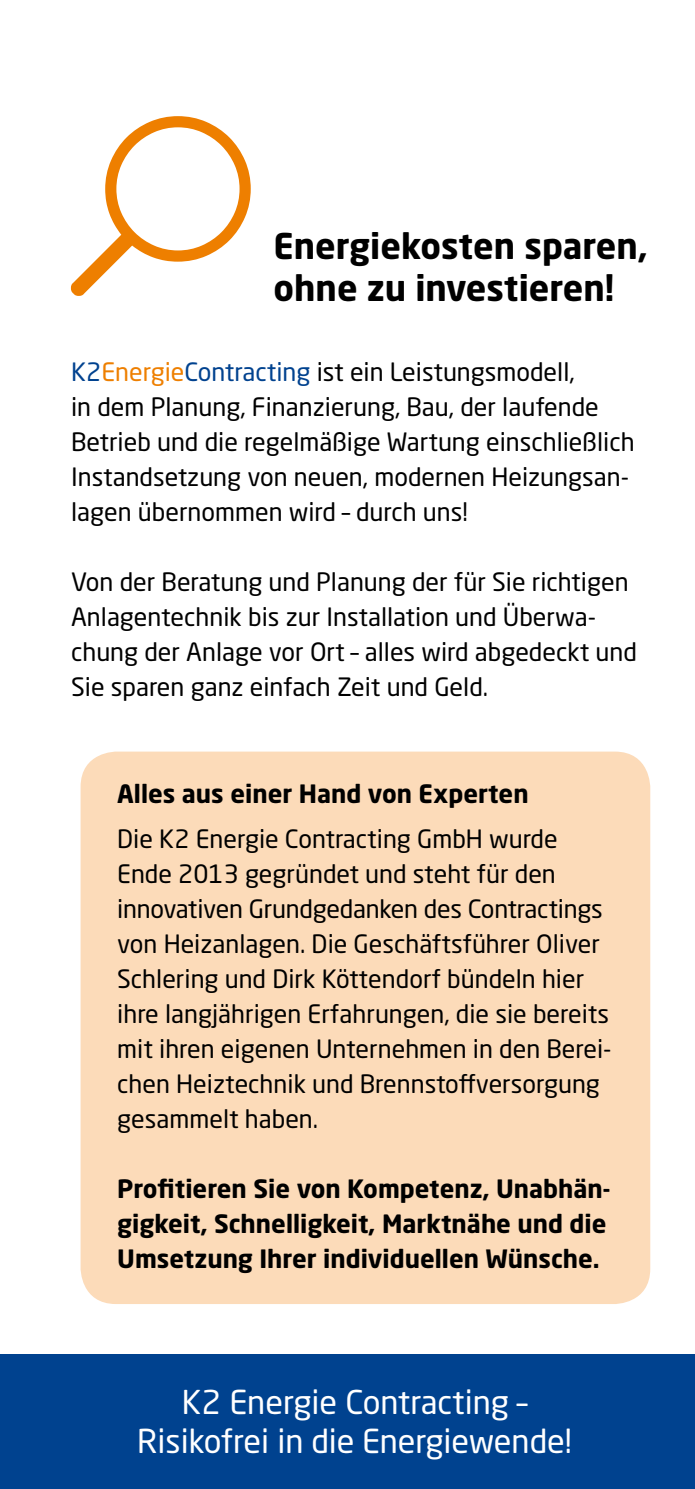
<style>
.page{position:relative;width:695px;height:1489px;background:#fff}
.page>*{position:absolute;margin:0;border:0;box-sizing:border-box;transform-origin:0 0}
.t1{font:700 35px/42px "Neo Sans Std";color:#000}
.t2{font:32.5px/39px "Neo Sans Std";color:#fff;text-align:center}
.t3{font:25px/35px "Neo Sans Std";color:#000}
.t4{font:700 25px/35px "Neo Sans Std";color:#000}
.s1{color:#00428f}
.s2{color:#ee7f00}
</style>
<div class="page">
<div style="left:0;top:1354px;width:694px;height:134px;background:#00428f"></div>
<svg style="left:71px;top:116px;width:180px;height:180px"></svg>
<div style="left:81px;top:751px;width:569px;height:552px;background:#fcdbb9;border-radius:35px"></div>
<h1 class="t1" style="left:273px;top:224px;width:375px">Energiekosten sparen, ohne zu investieren!</h1>
<p class="t3" style="left:71px;top:353px;width:565px"><span class="s1">K2</span><span class="s2">Energie</span><span class="s1">Contracting</span> ist ein Leistungsmodell,<br>in dem Planung, Finanzierung, Bau, der laufende Betrieb und die regelmäßige Wartung einschließlich Instandsetzung von neuen, modernen Heizungsan&shy;lagen übernommen wird – durch uns!</p>
<p class="t3" style="left:71px;top:563px;width:567px">Von der Beratung und Planung der für Sie richtigen Anlagentechnik bis zur Installation und Überwa&shy;chung der Anlage vor Ort – alles wird abgedeckt und Sie sparen ganz einfach Zeit und Geld.</p>
<p class="t4" style="left:117px;top:775px;width:413px">Alles aus einer Hand von Experten</p>
<p class="t3" style="left:117px;top:820px;width:496px">Die K2 Energie Contracting GmbH wurde Ende 2013 gegründet und steht für den innovativen Grundgedanken des Contractings von Heizanlagen. Die Geschäftsführer Oliver Schlering und Dirk Köttendorf bündeln hier ihre langjährigen Erfahrungen, die sie bereits mit ihren eigenen Unternehmen in den Berei&shy;chen Heiztechnik und Brennstoffversorgung gesammelt haben.</p>
<p class="t4" style="left:117px;top:1170px;width:494px">Profitieren Sie von Kompetenz, Unabhän&shy;gigkeit, Schnelligkeit, Marktnähe und die<br>Umsetzung Ihrer individuellen Wünsche.</p>
<h2 class="t2" style="left:137px;top:1382px;width:436px">K2 Energie Contracting –<br>Risikofrei in die Energiewende!</h2>
</div>
